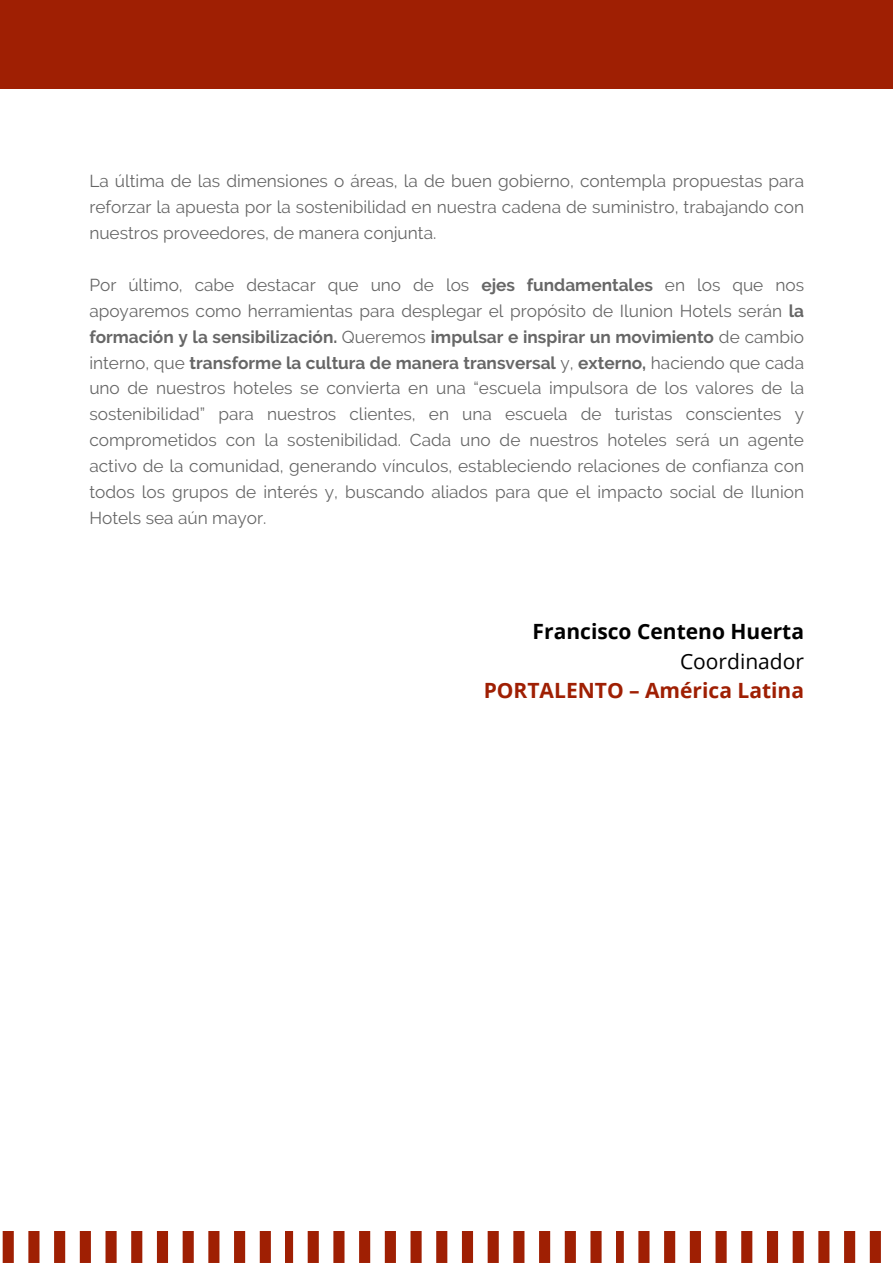
<style>
.page{position:relative;width:893px;height:1264px;background:#fff}
.page>*{position:absolute;margin:0;border:0;box-sizing:border-box;transform-origin:0 0}
.t1{font:700 21px "Open Sans";color:#9f1f03}
.t2{font:700 21px "Open Sans";color:#000}
.t3{font:21px "Open Sans";color:#000}
.t4{font:17.25px/25.8px "Raleway";color:#000;text-align:justify}
.s1{font-weight:700}
</style>
<div class="page">
<div style="left:0;top:0;width:892px;height:89px;background:#9f1f03"></div>
<svg style="left:2px;top:1231px;width:269px;height:31px"></svg>
<svg style="left:285px;top:1231px;width:317px;height:31px"></svg>
<svg style="left:616px;top:1231px;width:265px;height:31px"></svg>
<p class="t4" style="left:89px;top:168px;width:716px">La última de las dimensiones o áreas, la de buen gobierno, contempla propuestas para reforzar la apuesta por la sostenibilidad en nuestra cadena de suministro, trabajando con nuestros proveedores, de manera conjunta.</p>
<p class="t4" style="left:89px;top:272px;width:716px">Por último, cabe destacar que uno de los <span class="s1">ejes fundamentales</span> en los que nos apoyaremos como herramientas para desplegar el propósito de Ilunion Hotels serán <span class="s1">la formación y la sensibilización.</span> Queremos <span class="s1">impulsar e inspirar un movimiento</span> de cambio interno, que <span class="s1">transforme la cultura de manera transversal</span> y, <span class="s1">externo,</span> haciendo que cada uno de nuestros hoteles se convierta en una “escuela impulsora de los valores de la sostenibilidad” para nuestros clientes, en una escuela de turistas conscientes y comprometidos con la sostenibilidad. Cada uno de nuestros hoteles será un agente activo de la comunidad, generando vínculos, estableciendo relaciones de confianza con todos los grupos de interés y, buscando aliados para que el impacto social de Ilunion Hotels sea aún mayor.</p>
<p class="t2" style="left:532px;top:617px;width:273px">Francisco Centeno Huerta</p>
<p class="t3" style="left:680px;top:646px;width:125px">Coordinador</p>
<p class="t1" style="left:483px;top:675px;width:322px">PORTALENTO – América Latina</p>
</div>
